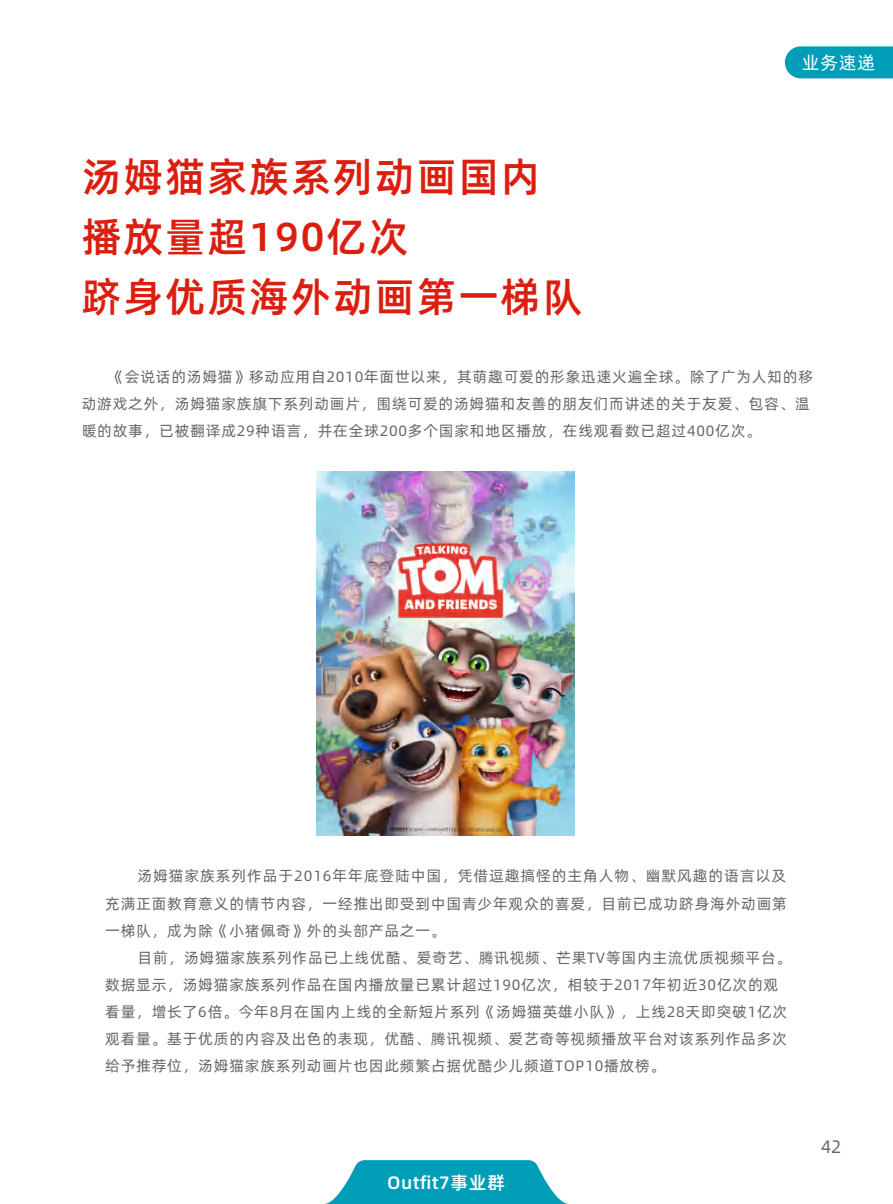
<style>
.page{position:relative;width:893px;height:1204px;background:#fff}
.page>*{position:absolute;margin:0;border:0;box-sizing:border-box;transform-origin:0 0}
.t1{font:40.5px/60px "Alibaba Pu Hui Ti M";letter-spacing:.05em;color:#db1e0f}
.t2{font:18px "Alibaba Pu Hui Ti M";letter-spacing:.04em;color:#fff}
.t3{font:18px "Alibaba Pu Hui Ti R";color:#fff}
.t4{font:18px "Alibaba Pu Hui Ti R";color:#666}
.t5{font:15px/27px "Alibaba Pu Hui Ti R";letter-spacing:.05em;color:#666}
</style>
<div class="page">
<div style="left:785px;top:46px;width:108px;height:32px;background:#009db8"></div>
<img style="left:317px;top:472px;width:257px;height:363px">
<svg style="left:328px;top:1160px;width:237px;height:43px"></svg>
<h1 class="t1" style="left:82px;top:144px;width:502px">汤姆猫家族系列动画国内播放量超190亿次<br>跻身优质海外动画第一梯队</h1>
<p class="t3" style="left:802px;top:49px;width:75px">业务速递</p>
<p class="t5" style="left:82px;top:362px;width:733px;text-indent:28px">《会说话的汤姆猫》移动应用自2010年面世以来，其萌趣可爱的形象迅速火遍全球。除了广为人知的移动游戏之外，汤姆猫家族旗下系列动画片，围绕可爱的汤姆猫和友善的朋友们而讲述的关于友爱、包容、温暖的故事，已被翻译成29种语言，并在全球200多个国家和地区播放，在线观看数已超过400亿次。</p>
<p class="t5" style="left:105px;top:861px;width:683px;text-align:justify;text-indent:32px">汤姆猫家族系列作品于2016年年底登陆中国，凭借逗趣搞怪的主角人物、幽默风趣的语言以及充满正面教育意义的情节内容，一经推出即受到中国青少年观众的喜爱，目前已成功跻身海外动画第一梯队，成为除《小猪佩奇》外的头部产品之一。</p>
<p class="t5" style="left:105px;top:942px;width:688px;text-indent:32px">目前，汤姆猫家族系列作品已上线优酷、爱奇艺、腾讯视频、芒果TV等国内主流优质视频平台。数据显示，汤姆猫家族系列作品在国内播放量已累计超过190亿次，相较于2017年初近30亿次的观看量，增长了6倍。今年8月在国内上线的全新短片系列《汤姆猫英雄小队》，上线28天即突破1亿次观看量。基于优质的内容及出色的表现，优酷、腾讯视频、爱艺奇等视频播放平台对该系列作品多次给予推荐位，汤姆猫家族系列动画片也因此频繁占据优酷少儿频道TOP10播放榜。</p>
<p class="t2" style="left:387px;top:1168px;width:119px">Outfit7事业群</p>
<p class="t4" style="left:821px;top:1132px;width:22px">42</p>
</div>
